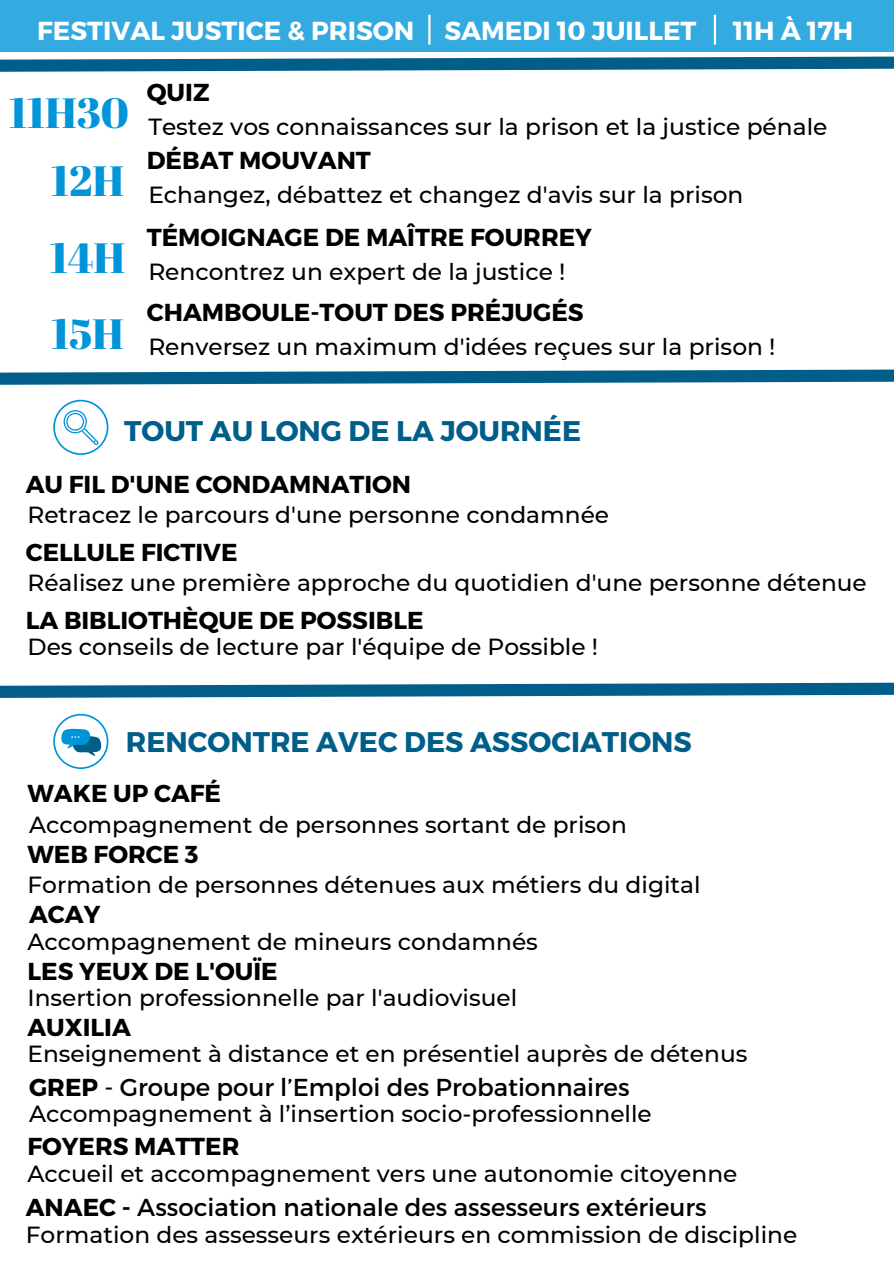
<style>
.page{position:relative;width:894px;height:1264px;background:#fff}
.page>*{position:absolute;margin:0;border:0;box-sizing:border-box;transform-origin:0 0}
.t1{font:42.3px "Abril Fatface";color:#0095d9}
.t2{font:700 28.35px "Montserrat";color:#015e89}
.t3{font:700 25.95px "Montserrat";color:#fff}
.t4{font:700 24.45px "Montserrat";color:#000}
.t5{font:24.45px "Montserrat";color:#000}
.t6{font:500 23.25px "Montserrat";color:#000}
.s1{font-weight:700}
</style>
<div class="page">
<div style="left:0;top:0;width:893px;height:52px;background:#33aae0"></div>
<svg style="left:0;top:369px;width:893px;height:16px"></svg>
<svg style="left:0;top:56px;width:893px;height:16px"></svg>
<svg style="left:0;top:682px;width:893px;height:16px"></svg>
<svg style="left:53px;top:400px;width:55px;height:55px"></svg>
<svg style="left:53px;top:713px;width:55px;height:56px"></svg>
<hr style="left:428px;top:16px;width:2px;height:28px;background:#fff">
<hr style="left:713px;top:16px;width:2px;height:28px;background:#fff">
<p class="t3" style="left:37px;top:14px;width:660px">FESTIVAL JUSTICE &amp; PRISON SAMEDI 10 JUILLET</p>
<p class="t3" style="left:732px;top:14px;width:122px">11H À 17H</p>
<p class="t1" style="left:9px;top:83px;width:121px">11H30</p>
<p class="t1" style="left:51px;top:151px;width:74px">12H</p>
<p class="t1" style="left:50px;top:229px;width:77px">14H</p>
<p class="t1" style="left:51px;top:304px;width:74px">15H</p>
<p class="t4" style="left:147px;top:76px;width:64px">QUIZ</p>
<p class="t6" style="left:148px;top:112px;width:680px">Testez vos connaissances sur la prison et la justice pénale</p>
<p class="t4" style="left:147px;top:144px;width:226px">DÉBAT MOUVANT</p>
<p class="t6" style="left:148px;top:180px;width:596px">Echangez, débattez et changez d'avis sur la prison</p>
<p class="t4" style="left:147px;top:221px;width:446px">TÉMOIGNAGE DE MAÎTRE FOURREY</p>
<p class="t6" style="left:148px;top:258px;width:418px">Rencontrez un expert de la justice !</p>
<p class="t4" style="left:147px;top:296px;width:438px">CHAMBOULE-TOUT DES PRÉJUGÉS</p>
<p class="t6" style="left:148px;top:333px;width:628px">Renversez un maximum d'idées reçues sur la prison !</p>
<p class="t2" style="left:124px;top:412px;width:458px">TOUT AU LONG DE LA JOURNÉE</p>
<p class="t4" style="left:26px;top:468px;width:387px">AU FIL D'UNE CONDAMNATION</p>
<p class="t6" style="left:27px;top:500px;width:583px">Retracez le parcours d'une personne condamnée</p>
<p class="t4" style="left:26px;top:536px;width:213px">CELLULE FICTIVE</p>
<p class="t6" style="left:27px;top:568px;width:840px">Réalisez une première approche du quotidien d'une personne détenue</p>
<p class="t4" style="left:26px;top:604px;width:399px">LA BIBLIOTHÈQUE DE POSSIBLE</p>
<p class="t6" style="left:27px;top:632px;width:572px">Des conseils de lecture par l'équipe de Possible !</p>
<p class="t2" style="left:126px;top:724px;width:567px">RENCONTRE AVEC DES ASSOCIATIONS</p>
<p class="t4" style="left:27px;top:777px;width:195px">WAKE UP CAFÉ</p>
<p class="t6" style="left:29px;top:810px;width:599px">Accompagnement de personnes sortant de prison</p>
<p class="t4" style="left:27px;top:838px;width:172px">WEB FORCE 3</p>
<p class="t6" style="left:27px;top:870px;width:674px">Formation de personnes détenues aux métiers du digital</p>
<p class="t4" style="left:29px;top:898px;width:73px">ACAY</p>
<p class="t6" style="left:27px;top:927px;width:512px">Accompagnement de mineurs condamnés</p>
<p class="t4" style="left:27px;top:955px;width:252px">LES YEUX DE L'OUÏE</p>
<p class="t6" style="left:27px;top:983px;width:491px">Insertion professionnelle par l'audiovisuel</p>
<p class="t4" style="left:27px;top:1011px;width:105px">AUXILIA</p>
<p class="t6" style="left:27px;top:1039px;width:721px">Enseignement à distance et en présentiel auprès de détenus</p>
<p class="t5" style="left:29px;top:1071px;width:601px"><span class="s1">GREP</span> - Groupe pour l’Emploi des Probationnaires</p>
<p class="t6" style="left:29px;top:1099px;width:624px">Accompagnement à l’insertion socio-professionnelle</p>
<p class="t4" style="left:27px;top:1130px;width:213px">FOYERS MATTER</p>
<p class="t6" style="left:27px;top:1158px;width:711px">Accueil et accompagnement vers une autonomie citoyenne</p>
<p class="t5" style="left:26px;top:1191px;width:682px"><span class="s1">ANAEC -</span> Association nationale des assesseurs extérieurs</p>
<p class="t6" style="left:26px;top:1220px;width:772px">Formation des assesseurs extérieurs en commission de discipline</p>
</div>
